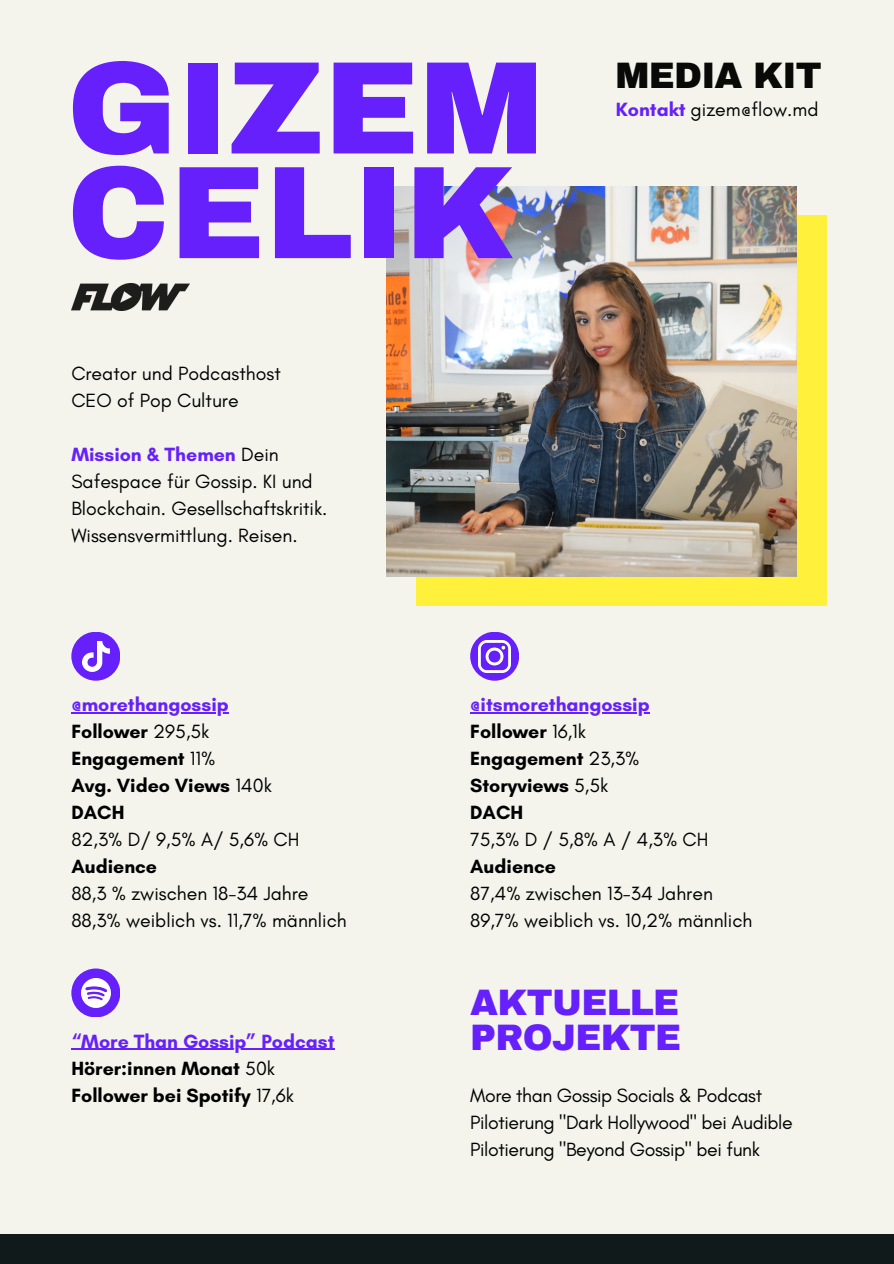
<style>
.page{position:relative;width:894px;height:1264px;background:#fff}
.page>*{position:absolute;margin:0;border:0;box-sizing:border-box;transform-origin:0 0}
.t1{font:900 132px "Archivo";color:#6620fc}
.t2{font:900 36px "Archivo";letter-spacing:-.02em;color:#6620fc}
.t3{font:900 36px "Archivo";letter-spacing:-.02em;color:#090907}
.t4{font:19.5px/27px "Glacial Indifference";color:#000}
.t5{font:700 19.5px "Glacial Indifference";color:#000}
.t6{font:19.5px "Glacial Indifference";letter-spacing:-.02em;color:#000}
.t7{font:700 19.5px "Glacial Indifference";color:#6620fc}
.s1{font-weight:700;color:#6620fc}
.s2{font-weight:400}
</style>
<div class="page">
<div style="left:0;top:0;width:893px;height:1263px;background:#f4f4ed"></div>
<div style="left:416px;top:215px;width:410px;height:390px;background:#fff13b"></div>
<img style="left:71px;top:283px;width:118px;height:27px">
<img style="left:386px;top:186px;width:410px;height:390px">
<div style="left:71px;top:631px;width:49px;height:49px;background:#6620fc;border-radius:50%"></div>
<img style="left:83px;top:641px;width:27px;height:30px">
<svg style="left:470px;top:631px;width:49px;height:49px"></svg>
<img style="left:479px;top:640px;width:31px;height:32px">
<div style="left:71px;top:968px;width:49px;height:49px;background:#6620fc;border-radius:50%"></div>
<img style="left:81px;top:978px;width:29px;height:29px">
<hr style="left:71px;top:712px;width:158px;height:1px;background:#6620fc">
<hr style="left:71px;top:1048px;width:263px;height:1px;background:#6620fc">
<hr style="left:470px;top:712px;width:179px;height:1px;background:#6620fc">
<div style="left:0;top:1233px;width:893px;height:30px;background:#111a1b"></div>
<p class="t1" style="left:67px;top:37px;width:478px">GIZEM</p>
<p class="t1" style="left:67px;top:142px;width:449px">CELIK</p>
<p class="t4" style="left:71px;top:359px;width:211px">Creator und Podcasthost</p>
<p class="t4" style="left:71px;top:386px;width:169px">CEO of Pop Culture</p>
<p class="t4" style="left:71px;top:440px;width:257px"><span class="s1">Mission &amp; Themen</span> Dein<br>Safespace für Gossip. KI und<br>Blockchain. Gesellschaftskritik.<br>Wissensvermittlung. Reisen.</p>
<p class="t3" style="left:615px;top:56px;width:208px">MEDIA KIT</p>
<p class="t4" style="left:615px;top:96px;width:204px"><span class="s1">Kontakt</span> gizem@flow.md</p>
<p class="t7" style="left:71px;top:692px;width:159px">@morethangossip</p>
<p class="t5" style="left:71px;top:719px;width:139px">Follower <span class="s2">295,5k</span></p>
<p class="t5" style="left:71px;top:746px;width:145px">Engagement <span class="s2">11%</span></p>
<p class="t5" style="left:71px;top:773px;width:202px">Avg. Video Views <span class="s2">140k</span></p>
<p class="t5" style="left:71px;top:800px;width:55px">DACH</p>
<p class="t4" style="left:71px;top:825px;width:229px">82,3% D/ 9,5% A/ 5,6% CH</p>
<p class="t5" style="left:71px;top:854px;width:87px">Audience</p>
<p class="t4" style="left:71px;top:879px;width:238px">88,3 % zwischen 18-34 Jahre</p>
<p class="t4" style="left:71px;top:906px;width:277px">88,3% weiblich vs. 11,7% männlich</p>
<p class="t7" style="left:71px;top:1029px;width:264px">“More Than Gossip” Podcast</p>
<p class="t5" style="left:71px;top:1056px;width:205px">Hörer:innen Monat <span class="s2">50k</span></p>
<p class="t5" style="left:71px;top:1083px;width:224px">Follower bei Spotify <span class="s2">17,6k</span></p>
<p class="t7" style="left:470px;top:692px;width:181px">@itsmorethangossip</p>
<p class="t5" style="left:470px;top:719px;width:117px">Follower <span class="s2">16,1k</span></p>
<p class="t5" style="left:470px;top:746px;width:171px">Engagement <span class="s2">23,3%</span></p>
<p class="t5" style="left:470px;top:773px;width:140px">Storyviews <span class="s2">5,5k</span></p>
<p class="t5" style="left:470px;top:800px;width:55px">DACH</p>
<p class="t4" style="left:470px;top:825px;width:240px">75,3% D / 5,8% A / 4,3% CH</p>
<p class="t5" style="left:470px;top:854px;width:87px">Audience</p>
<p class="t4" style="left:470px;top:879px;width:244px">87,4% zwischen 13-34 Jahren</p>
<p class="t4" style="left:470px;top:906px;width:284px">89,7% weiblich vs. 10,2% männlich</p>
<p class="t2" style="left:470px;top:983px;width:210px">AKTUELLE</p>
<p class="t2" style="left:470px;top:1018px;width:212px">PROJEKTE</p>
<p class="t6" style="left:470px;top:1083px;width:293px">More than Gossip Socials &amp; Podcast</p>
<p class="t6" style="left:470px;top:1110px;width:324px">Pilotierung "Dark Hollywood" bei Audible</p>
<p class="t6" style="left:470px;top:1137px;width:291px">Pilotierung "Beyond Gossip" bei funk</p>
</div>
